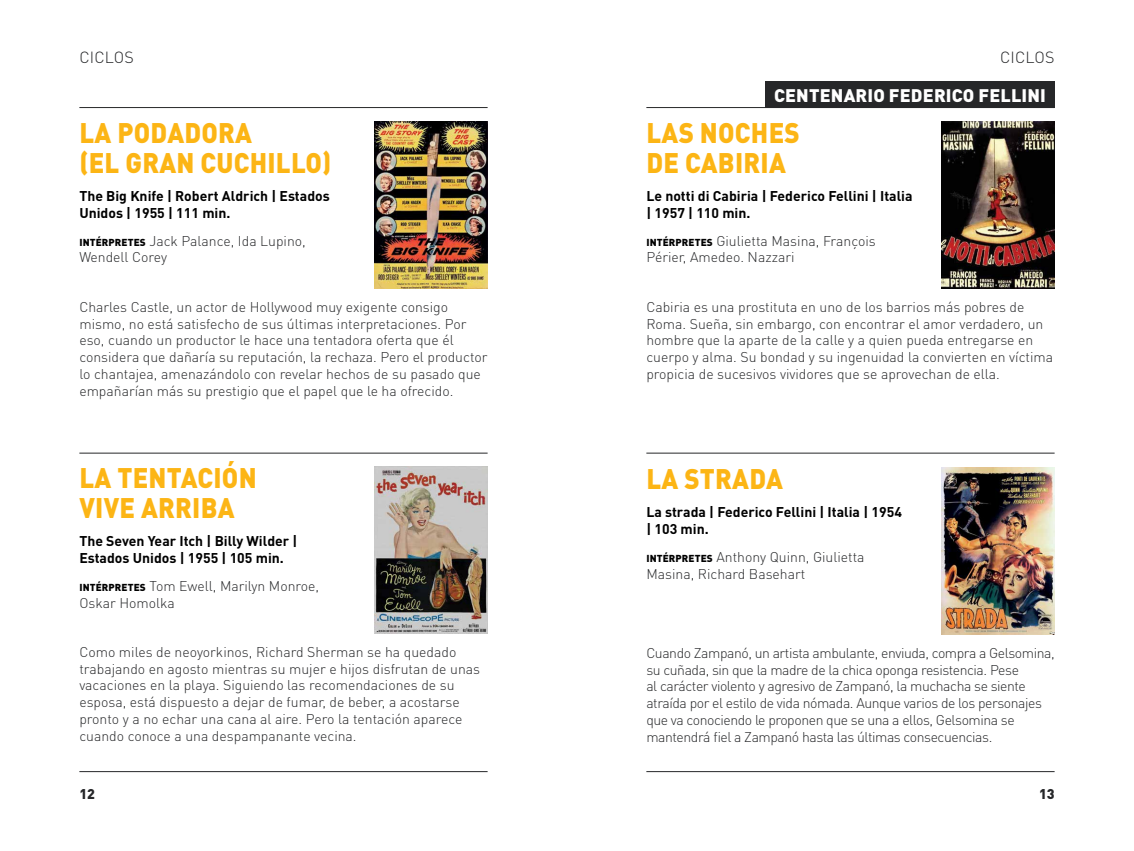
<style>
.page{position:relative;width:1134px;height:851px;background:#fff}
.page>*{position:absolute;margin:0;border:0;box-sizing:border-box;transform-origin:0 0}
.t1{font:900 28px/30px "DIN Pro";letter-spacing:.01em;color:#fcb515;scale:.92 1}
.t2{font:900 18px "DIN Pro";letter-spacing:.01em;color:#fff}
.t3{font:300 16px "DIN Pro";letter-spacing:.01em;color:#262729}
.t4{font:300 14px/16.8px "DIN Pro";color:#262729}
.t5{font:300 14px/16.8px "DIN Pro";letter-spacing:-.03em;color:#262729}
.t6{font:700 14px/16.8px "DIN Pro";color:#000}
.t7{font:900 14px "DIN Pro";color:#262729}
.s1{font-weight:900;font-size:10px;color:#000}
</style>
<div class="page">
<hr style="left:646px;top:107px;width:408px;height:1px;background:#262729">
<hr style="left:79px;top:107px;width:409px;height:1px;background:#262729">
<hr style="left:79px;top:452px;width:409px;height:1px;background:#262729">
<hr style="left:646px;top:452px;width:408px;height:1px;background:#262729">
<hr style="left:646px;top:771px;width:408px;height:1px;background:#262729">
<hr style="left:79px;top:771px;width:409px;height:1px;background:#262729">
<img style="left:374px;top:121px;width:114px;height:167px">
<img style="left:374px;top:466px;width:114px;height:167px">
<img style="left:941px;top:467px;width:113px;height:167px">
<img style="left:941px;top:121px;width:113px;height:167px">
<div style="left:765px;top:81px;width:289px;height:27px;background:#262729"></div>
<p class="t3" style="left:79px;top:47px;width:56px">ciclos</p>
<p class="t3" style="left:1000px;top:47px;width:56px">ciclos</p>
<h1 class="t1" style="left:79px;top:116px;width:275px">LA PODADORA<br>(EL GRAN CUCHILLO)</h1>
<p class="t6" style="left:79px;top:187px;width:252px">The Big Knife | Robert Aldrich | Estados<br>Unidos | 1955 | 111 min.</p>
<p class="t4" style="left:79px;top:231px;width:228px"><span class="s1">INTÉRPRETES</span> Jack Palance, Ida Lupino,<br>Wendell Corey</p>
<p class="t4" style="left:79px;top:297px;width:410px">Charles Castle, un actor de Hollywood muy exigente consigo mismo, no está satisfecho de sus últimas interpretaciones. Por eso, cuando un productor le hace una tentadora oferta que él considera que dañaría su reputación, la rechaza. Pero el productor lo chantajea, amenazándolo con revelar hechos de su pasado que empañarían más su prestigio que el papel que le ha ofrecido.</p>
<h1 class="t1" style="left:79px;top:461px;width:194px">LA TENTACIÓN<br>VIVE ARRIBA</h1>
<p class="t6" style="left:79px;top:531px;width:220px">The Seven Year Itch | Billy Wilder |<br>Estados Unidos | 1955 | 105 min.</p>
<p class="t4" style="left:79px;top:576px;width:241px"><span class="s1">INTÉRPRETES</span> Tom Ewell, Marilyn Monroe,<br>Oskar Homolka</p>
<p class="t4" style="left:79px;top:642px;width:402px">Como miles de neoyorkinos, Richard Sherman se ha quedado trabajando en agosto mientras su mujer e hijos disfrutan de unas vacaciones en la playa. Siguiendo las recomendaciones de su esposa, está dispuesto a dejar de fumar, de beber, a acostarse pronto y a no echar una cana al aire. Pero la tentación aparece cuando conoce a una despampanante vecina.</p>
<p class="t2" style="left:774px;top:83px;width:273px">CENTENARIO FEDERICO FELLINI</p>
<h1 class="t1" style="left:646px;top:116px;width:168px">LAS NOCHES<br>DE CABIRIA</h1>
<p class="t6" style="left:646px;top:187px;width:268px">Le notti di Cabiria | Federico Fellini | Italia | 1957 | 110 min.</p>
<p class="t4" style="left:646px;top:231px;width:231px"><span class="s1">INTÉRPRETES</span> Giulietta Masina, François<br>Périer, Amedeo. Nazzari</p>
<p class="t4" style="left:646px;top:297px;width:408px">Cabiria es una prostituta en uno de los barrios más pobres de Roma. Sueña, sin embargo, con encontrar el amor verdadero, un hombre que la aparte de la calle y a quien pueda entregarse en cuerpo y alma. Su bondad y su ingenuidad la convierten en víctima propicia de sucesivos vividores que se aprovechan de ella.</p>
<h1 class="t1" style="left:646px;top:462px;width:150px">LA STRADA</h1>
<p class="t6" style="left:646px;top:502px;width:257px">La strada | Federico Fellini | Italia | 1954 | 103 min.</p>
<p class="t4" style="left:646px;top:547px;width:220px"><span class="s1">INTÉRPRETES</span> Anthony Quinn, Giulietta<br>Masina, Richard Basehart</p>
<p class="t5" style="left:646px;top:643px;width:410px">Cuando Zampanó, un artista ambulante, enviuda, compra a Gelsomina, su cuñada, sin que la madre de la chica oponga resistencia. Pese<br>al carácter violento y agresivo de Zampanó, la muchacha se siente atraída por el estilo de vida nómada. Aunque varios de los personajes que va conociendo le proponen que se una a ellos, Gelsomina se mantendrá fiel a Zampanó hasta las últimas consecuencias.</p>
<p class="t7" style="left:79px;top:783px;width:17px">12</p>
<p class="t7" style="left:1039px;top:783px;width:17px">13</p>
</div>
